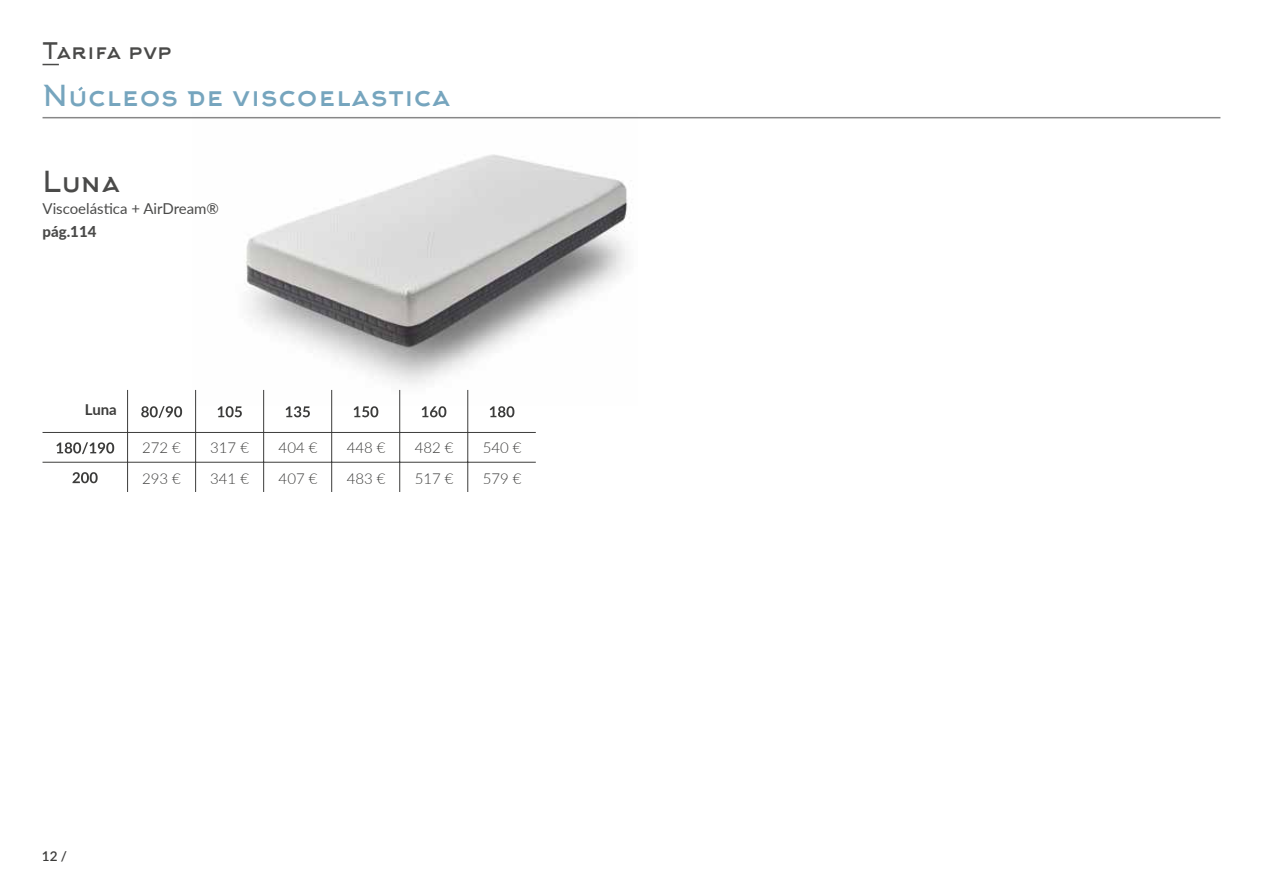
<style>
.page{position:relative;width:1263px;height:893px;background:#fff}
.page>*{position:absolute;margin:0;border:0;box-sizing:border-box;transform-origin:0 0}
.t1{font:28.5px "Arkhip";color:#76a5be}
.t2{font:28.5px "Arkhip";color:#4a4a49}
.t3{font:22.5px "Arkhip";letter-spacing:-.04em;color:#4a4a49}
.t4{font:300 15px/30.3px "Lato";color:#3c3c3b}
.t5{font:15px "Lato";color:#4a4a49}
.t6{font:800 15px "Lato";color:#4a4a49}
.t7{font:700 15px "Lato";color:#3c3c3b}
.t8{font:600 13.5px "Lato";color:#3c3c3b}
</style>
<div class="page">
<svg style="left:43px;top:64px;width:16px;height:1px"></svg>
<img style="left:193px;top:118px;width:444px;height:288px">
<hr style="left:43px;top:117px;width:1177px;height:1px;background:#878787">
<svg style="left:78px;top:86px;width:5px;height:5px"></svg>
<hr style="left:127px;top:390px;width:1px;height:42px;background:#3c3c3b">
<hr style="left:195px;top:390px;width:1px;height:42px;background:#3c3c3b">
<hr style="left:263px;top:390px;width:1px;height:42px;background:#3c3c3b">
<hr style="left:331px;top:390px;width:1px;height:42px;background:#3c3c3b">
<hr style="left:399px;top:390px;width:1px;height:42px;background:#3c3c3b">
<hr style="left:467px;top:390px;width:1px;height:42px;background:#3c3c3b">
<hr style="left:43px;top:432px;width:85px;height:1px;background:#3c3c3b">
<hr style="left:128px;top:432px;width:68px;height:1px;background:#3c3c3b">
<svg style="left:127px;top:433px;width:1px;height:29px"></svg>
<hr style="left:196px;top:432px;width:68px;height:1px;background:#3c3c3b">
<svg style="left:195px;top:433px;width:1px;height:29px"></svg>
<hr style="left:264px;top:432px;width:68px;height:1px;background:#3c3c3b">
<svg style="left:263px;top:433px;width:1px;height:29px"></svg>
<hr style="left:332px;top:432px;width:68px;height:1px;background:#3c3c3b">
<svg style="left:331px;top:433px;width:1px;height:29px"></svg>
<hr style="left:400px;top:432px;width:68px;height:1px;background:#3c3c3b">
<svg style="left:399px;top:433px;width:1px;height:29px"></svg>
<hr style="left:468px;top:432px;width:68px;height:1px;background:#3c3c3b">
<svg style="left:467px;top:433px;width:1px;height:29px"></svg>
<hr style="left:43px;top:462px;width:85px;height:1px;background:#3c3c3b">
<hr style="left:128px;top:462px;width:68px;height:1px;background:#3c3c3b">
<hr style="left:127px;top:462px;width:1px;height:30px;background:#3c3c3b">
<hr style="left:196px;top:462px;width:68px;height:1px;background:#3c3c3b">
<hr style="left:195px;top:462px;width:1px;height:30px;background:#3c3c3b">
<hr style="left:264px;top:462px;width:68px;height:1px;background:#3c3c3b">
<hr style="left:263px;top:462px;width:1px;height:30px;background:#3c3c3b">
<hr style="left:332px;top:462px;width:68px;height:1px;background:#3c3c3b">
<hr style="left:331px;top:462px;width:1px;height:30px;background:#3c3c3b">
<hr style="left:400px;top:462px;width:68px;height:1px;background:#3c3c3b">
<hr style="left:399px;top:462px;width:1px;height:30px;background:#3c3c3b">
<hr style="left:468px;top:462px;width:68px;height:1px;background:#3c3c3b">
<hr style="left:467px;top:462px;width:1px;height:30px;background:#3c3c3b">
<svg style="left:141px;top:406px;width:41px;height:12px"></svg>
<svg style="left:218px;top:406px;width:24px;height:11px"></svg>
<svg style="left:286px;top:406px;width:24px;height:11px"></svg>
<svg style="left:354px;top:406px;width:24px;height:11px"></svg>
<svg style="left:422px;top:406px;width:24px;height:11px"></svg>
<svg style="left:490px;top:406px;width:24px;height:11px"></svg>
<svg style="left:56px;top:442px;width:58px;height:12px"></svg>
<svg style="left:72px;top:472px;width:26px;height:11px"></svg>
<h2 class="t3" style="left:43px;top:38px;width:131px">Tarifa pvp</h2>
<h1 class="t1" style="left:43px;top:79px;width:410px">Nucleos de viscoelastica</h1>
<h1 class="t2" style="left:43px;top:165px;width:80px">Luna</h1>
<p class="t5" style="left:43px;top:198px;width:178px">Viscoelástica + AirDream®</p>
<p class="t6" style="left:43px;top:220px;width:55px">pág.114</p>
<p class="t7" style="left:85px;top:399px;width:34px">Luna</p>
<p class="t4" style="left:142px;top:432px;width:40px">272 €<br>293 €</p>
<p class="t4" style="left:210px;top:432px;width:40px">317 €<br>341 €</p>
<p class="t4" style="left:279px;top:432px;width:40px">404 €<br>407 €</p>
<p class="t4" style="left:347px;top:432px;width:40px">448 €<br>483 €</p>
<p class="t4" style="left:415px;top:432px;width:40px">482 €<br>517 €</p>
<p class="t4" style="left:483px;top:432px;width:40px">540 €<br>579 €</p>
<p class="t8" style="left:42px;top:847px;width:27px">12 /</p>
</div>
